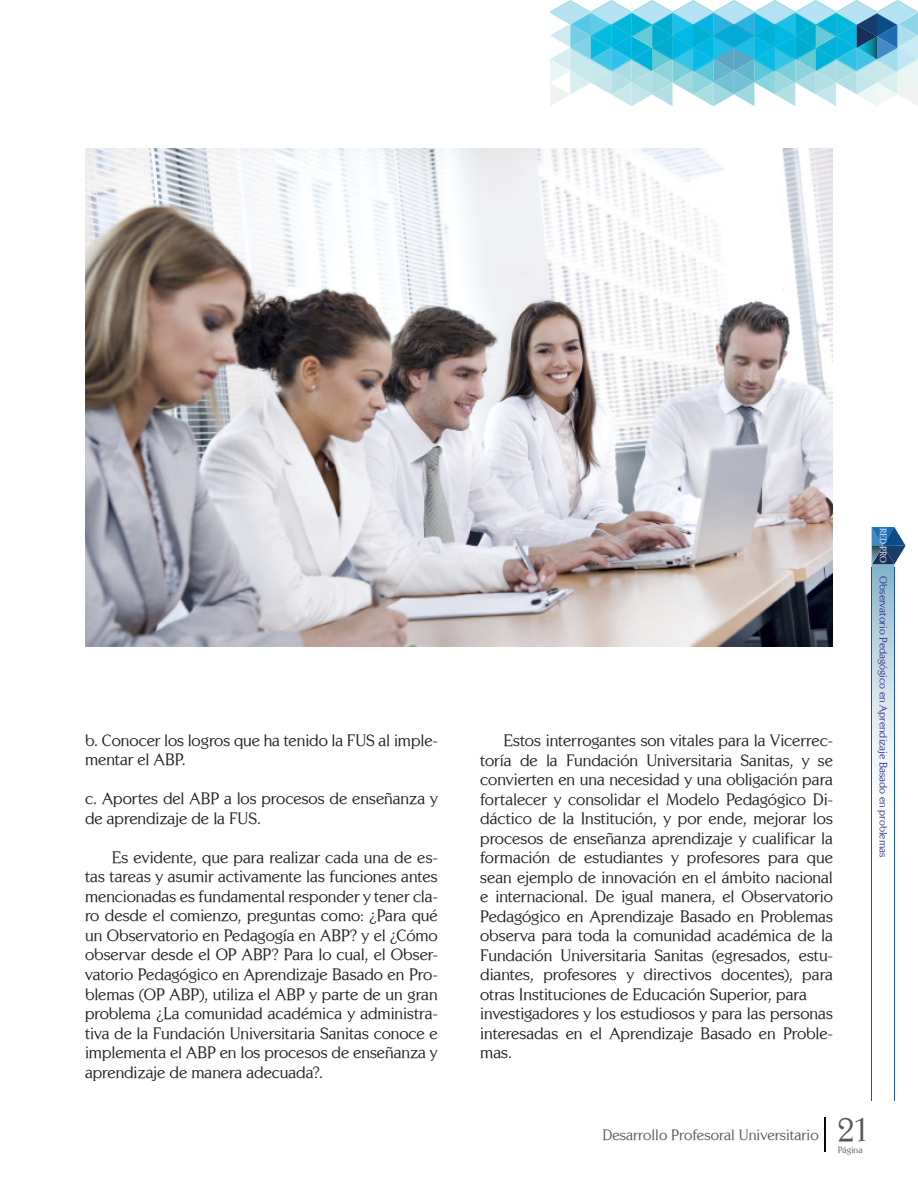
<style>
.page{position:relative;width:918px;height:1188px;background:#fff}
.page>*{position:absolute;margin:0;border:0;box-sizing:border-box;transform-origin:0 0}
.t1{font:33px "Centabel";color:#57585a}
.t2{font:16.5px/19.5px "Centabel";letter-spacing:-.005em;color:#231f20}
.t3{font:15px "Centabel";color:#57585a}
.t4{font:10.5px "Centabel";color:#2e3092}
.t5{font:9px "Centabel";letter-spacing:-.025em;color:#fff}
.t6{font:9px "Centabel";color:#57585a}
</style>
<div class="page">
<svg style="left:550px;top:0;width:368px;height:106px"></svg>
<hr style="left:871px;top:568px;width:1px;height:533px;background:#1857a7">
<hr style="left:894px;top:568px;width:1px;height:533px;background:#1857a7">
<svg style="left:872px;top:527px;width:34px;height:253px"></svg>
<img style="left:872px;top:546px;width:11px;height:18px">
<hr style="left:824px;top:1118px;width:2px;height:34px;background:#0c0806">
<img style="left:85px;top:148px;width:748px;height:498px">
<p class="t2" style="left:85px;top:730px;width:354px">b. Conocer los logros que ha tenido la FUS al imple&shy;mentar el ABP.</p>
<p class="t2" style="left:85px;top:789px;width:354px">c. Aportes del ABP a los procesos de enseñanza y de aprendizaje de la FUS.</p>
<p class="t2" style="left:85px;top:847px;width:354px;text-align:justify;text-indent:27px">Es evidente, que para realizar cada una de es&shy;tas tareas y asumir activamente las funciones antes mencionadas es fundamental responder y tener cla&shy;ro desde el comienzo, preguntas como: ¿Para qué un Observatorio en Pedagogía en ABP? y el ¿Cómo observar desde el OP ABP? Para lo cual, el Obser&shy;vatorio Pedagógico en Aprendizaje Basado en Pro&shy;blemas (OP ABP), utiliza el ABP y parte de un gran problema ¿La comunidad académica y administra&shy;tiva de la Fundación Universitaria Sanitas conoce e implementa el ABP en los procesos de enseñanza y aprendizaje de manera adecuada?.</p>
<p class="t2" style="left:480px;top:730px;width:354px;text-indent:23px">Estos interrogantes son vitales para la Vicerrec&shy;toría de la Fundación Universitaria Sanitas, y se convierten en una necesidad y una obligación para fortalecer y consolidar el Modelo Pedagógico Di&shy;dáctico de la Institución, y por ende, mejorar los procesos de enseñanza aprendizaje y cualificar la formación de estudiantes y profesores para que sean ejemplo de innovación en el ámbito nacional e internacional. De igual manera, el Observatorio Pedagógico en Aprendizaje Basado en Problemas observa para toda la comunidad académica de la Fundación Universitaria Sanitas (egresados, estu&shy;diantes, profesores y directivos docentes), para otras Instituciones de Educación Superior, para investigadores y los estudiosos y para las personas interesadas en el Aprendizaje Basado en Proble&shy;mas.</p>
<p class="t5" style="left:889px;top:528px;width:36px;rotate:90deg">RED-PRO</p>
<p class="t4" style="left:889px;top:576px;width:283px;rotate:90deg">Observatorio Pedagógico en Aprendizaje Basado en problemas</p>
<p class="t3" style="left:602px;top:1126px;width:218px">Desarrollo Profesoral Universitario</p>
<h1 class="t1" style="left:838px;top:1111px;width:33px">21</h1>
<p class="t6" style="left:838px;top:1144px;width:26px">Página</p>
</div>
